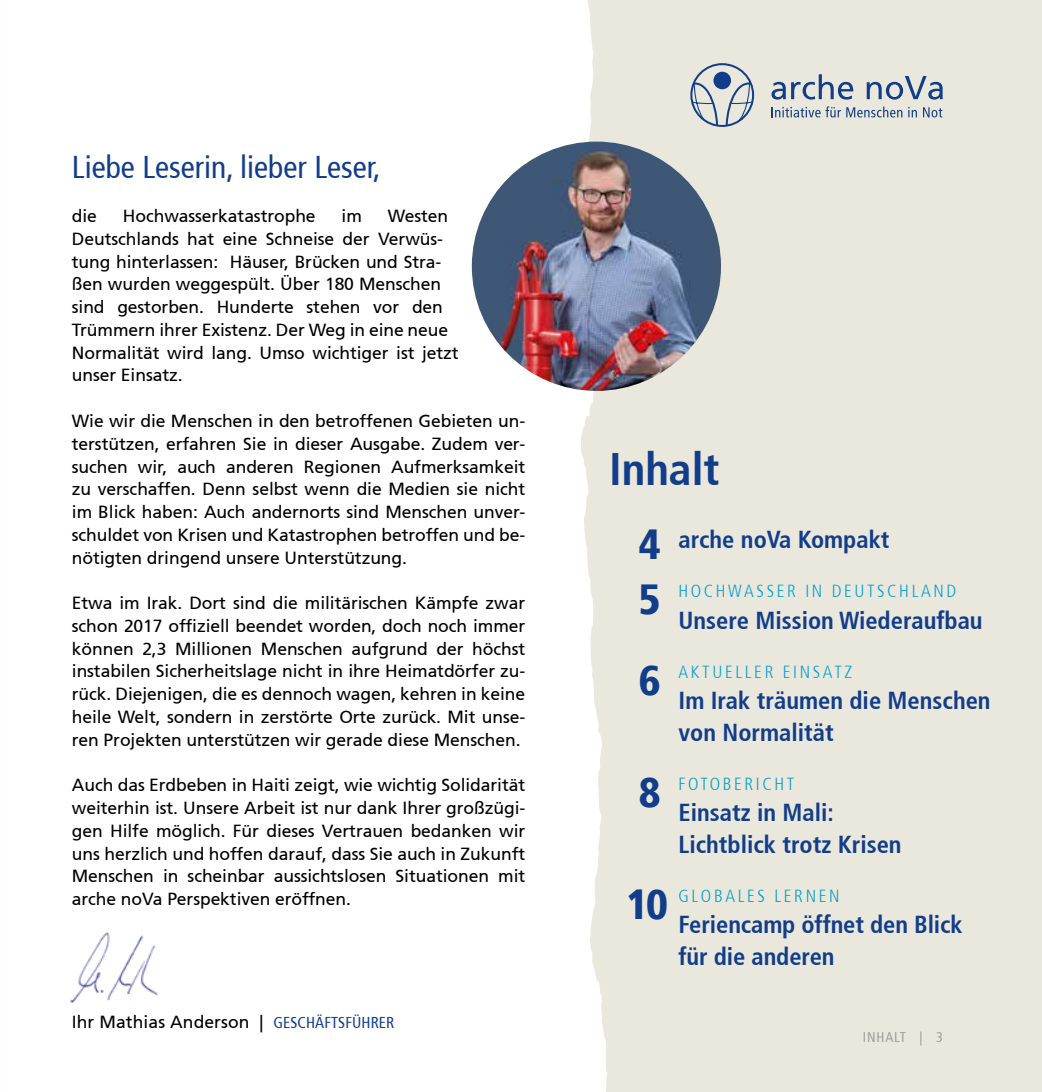
<style>
.page{position:relative;width:1042px;height:1092px;background:#fff}
.page>*{position:absolute;margin:0;border:0;box-sizing:border-box;transform-origin:0 0}
.t1{font:700 condensed 45.5px "Frutiger 67";color:#123d8a}
.t2{font:900 condensed 42px/55.1px "Frutiger 77";color:#123d8a}
.t3{font:condensed 31.5px "Frutiger 57";color:#123d8a}
.t4{font:700 condensed 24.5px/31.5px "Frutiger 67";color:#123d8a}
.t5{font:17.5px/22.8px "Frutiger 55 Roman";letter-spacing:-.005em;color:#000;text-align:justify}
.t6{font:300 condensed 17.5px "Frutiger 47";letter-spacing:.15em;color:#009ed4}
.t7{font:300 condensed 17.5px "Frutiger 47";letter-spacing:.15em;color:#009dc5}
.t8{font:condensed 14px "Frutiger 57";letter-spacing:.06em;color:#9d9d9c}
.s1{font-family:"Frutiger 57";font-stretch:condensed;font-size:15.75px;color:#123d8a}
</style>
<div class="page">
<div style="left:570px;top:0;width:472px;height:1091px;background:#eae8dc"></div>
<img style="left:70px;top:932px;width:88px;height:71px">
<img style="left:472px;top:142px;width:249px;height:249px;border-radius:125px">
<svg style="left:691px;top:76px;width:28px;height:50px"></svg>
<svg style="left:725px;top:76px;width:28px;height:50px"></svg>
<div style="left:690px;top:63px;width:64px;height:64px;border:2px solid #123d8a;border-radius:50%"></div>
<div style="left:714px;top:73px;width:16px;height:15px;background:#123d8a;border-radius:50%"></div>
<div style="left:713px;top:72px;width:18px;height:17px;border:2px solid #123d8a;border-radius:50%"></div>
<svg style="left:771px;top:106px;width:131px;height:11px"></svg>
<svg style="left:908px;top:107px;width:9px;height:10px"></svg>
<svg style="left:923px;top:107px;width:19px;height:10px"></svg>
<svg style="left:771px;top:74px;width:82px;height:26px;background:#aeb8c5"></svg>
<svg style="left:867px;top:76px;width:76px;height:24px;background:#a9b4c3"></svg>
<h3 class="t3" style="left:72px;top:148px;width:310px">Liebe Leserin, lieber Leser,</h3>
<p class="t5" style="left:72px;top:205px;width:27px">die</p>
<p class="t5" style="left:123px;top:205px;width:194px">Hochwasserkatastrophe</p>
<p class="t5" style="left:342px;top:205px;width:22px">im</p>
<p class="t5" style="left:72px;top:205px;width:388px;text-align:left;text-indent:316px">Westen Deutschlands hat eine Schneise der Verwüs&shy;tung hinterlassen: Häuser, Brücken und Stra&shy;ßen wurden weggespült. Über 180 Menschen sind gestorben. Hunderte stehen vor den Trümmern ihrer Existenz. Der Weg in eine neue Normalität wird lang. Umso wichtiger ist jetzt unser Einsatz.</p>
<p class="t5" style="left:72px;top:409px;width:455px">Wie wir die Menschen in den betroffenen Gebieten un&shy;terstützen, erfahren Sie in dieser Ausgabe. Zudem ver&shy;suchen wir, auch anderen Regionen Aufmerksamkeit zu verschaffen. Denn selbst wenn die Medien sie nicht im Blick haben: Auch andernorts sind Menschen unver&shy;schuldet von Krisen und Katastrophen betroffen und be&shy;nötigten dringend unsere Unterstützung.</p>
<p class="t5" style="left:72px;top:591px;width:455px">Etwa im Irak. Dort sind die militärischen Kämpfe zwar schon 2017 offiziell beendet worden, doch noch immer können 2,3 Millionen Menschen aufgrund der höchst instabilen Sicherheitslage nicht in ihre Heimatdörfer zu&shy;rück. Diejenigen, die es dennoch wagen, kehren in keine heile Welt, sondern in zerstörte Orte zurück. Mit unse&shy;ren Projekten unterstützen wir gerade diese Menschen.</p>
<p class="t5" style="left:72px;top:773px;width:455px">Auch das Erdbeben in Haiti zeigt, wie wichtig Solidarität weiterhin ist. Unsere Arbeit ist nur dank Ihrer großzügi&shy;gen Hilfe möglich. Für dieses Vertrauen bedanken wir uns herzlich und hoffen darauf, dass Sie auch in Zukunft Menschen in scheinbar aussichtslosen Situationen mit arche noVa Perspektiven eröffnen.</p>
<p class="t5" style="left:72px;top:1010px;width:324px">Ihr Mathias Anderson | <span class="s1">GESCHÄFTSFÜHRER</span></p>
<h1 class="t1" style="left:609px;top:442px;width:112px">Inhalt</h1>
<h2 class="t2" style="left:639px;top:516px;width:23px">4<br>5</h2>
<h2 class="t2" style="left:639px;top:652px;width:23px">6</h2>
<h2 class="t2" style="left:639px;top:764px;width:23px">8</h2>
<h2 class="t2" style="left:626px;top:876px;width:43px">10</h2>
<h3 class="t4" style="left:678px;top:523px;width:213px">arche noVa Kompakt</h3>
<p class="t6" style="left:678px;top:581px;width:279px">HOCHWASSER IN DEUTSCHLAND</p>
<h3 class="t4" style="left:678px;top:604px;width:306px">Unsere Mission Wiederaufbau</h3>
<p class="t6" style="left:678px;top:661px;width:175px">AKTUELLER EINSATZ</p>
<h3 class="t4" style="left:678px;top:684px;width:314px">Im Irak träumen die Menschen von Normalität</h3>
<p class="t7" style="left:678px;top:773px;width:117px">FOTOBERICHT</p>
<h3 class="t4" style="left:678px;top:796px;width:225px">Einsatz in Mali:<br>Lichtblick trotz Krisen</h3>
<p class="t7" style="left:678px;top:885px;width:162px">GLOBALES LERNEN</p>
<h3 class="t4" style="left:678px;top:908px;width:286px">Feriencamp öffnet den Blick für die anderen</h3>
<p class="t8" style="left:863px;top:1028px;width:81px">INHALT | 3</p>
</div>
